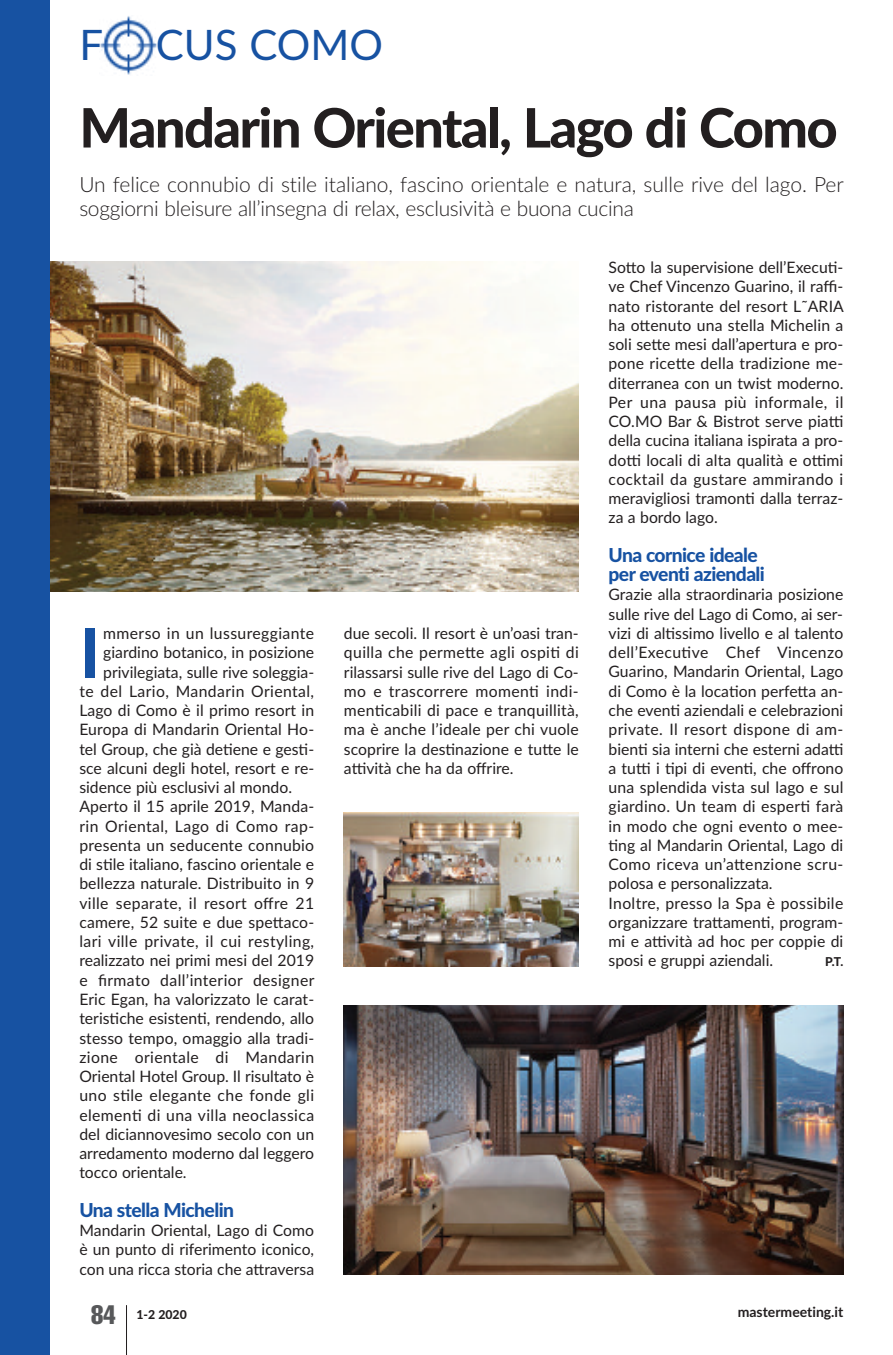
<style>
.page{position:relative;width:893px;height:1355px;background:#fff}
.page>*{position:absolute;margin:0;border:0;box-sizing:border-box;transform-origin:0 0}
.t1{font:700 68.77px "Lato";color:#1752a2}
.t2{font:800 54.25px "Lato";letter-spacing:-.03em;color:#231f20}
.t3{font:42px "Lato";color:#1752a2}
.t4{font:extra-condensed 26.25px "Helvetica";color:#57585a}
.t5{font:300 21px/24.5px "Lato";letter-spacing:-.015em;color:#231f20}
.t6{font:800 19.25px/19.2px "Lato";letter-spacing:-.03em;color:#1752a2}
.t7{font:15.75px/19.2px "Lato";color:#231f20;text-align:justify}
.t8{font:15.75px "Lato";letter-spacing:.025em;color:#231f20}
.t9{font:700 14px "Lato";color:#231f20}
.t10{font:800 12.25px "Lato";color:#231f20}
</style>
<div class="page">
<img style="left:50px;top:262px;width:529px;height:329px">
<hr style="left:126px;top:1305px;width:1px;height:49px;background:#231f20">
<img style="left:100px;top:16px;width:57px;height:59px">
<div style="left:0;top:0;width:50px;height:1354px;background:#1752a2"></div>
<img style="left:344px;top:1005px;width:499px;height:269px">
<img style="left:344px;top:812px;width:235px;height:154px">
<h3 class="t3" style="left:79px;top:21px;width:25px">F</h3>
<h3 class="t3" style="left:156px;top:21px;width:229px">CUS COMO</h3>
<h2 class="t2" style="left:79px;top:97px;width:760px">Mandarin Oriental, Lago di Como</h2>
<h3 class="t5" style="left:79px;top:172px;width:766px">Un felice connubio di stile italiano, fascino orientale e natura, sulle rive del lago. Per soggiorni bleisure all’insegna di relax, esclusività e buona cucina</h3>
<h1 class="t1" style="left:79px;top:613px;width:22px">I</h1>
<p class="t8" style="left:103px;top:624px;width:212px">mmerso in un lussureggiante</p>
<p class="t7" style="left:103px;top:643px;width:212px">giardino botanico, in posizione</p>
<p class="t7" style="left:103px;top:662px;width:212px">privilegiata, sulle rive soleggia-</p>
<p class="t8" style="left:79px;top:682px;width:236px">te del Lario, Mandarin Oriental,</p>
<p class="t7" style="left:79px;top:701px;width:236px">Lago di Como è il primo resort in</p>
<p class="t7" style="left:79px;top:720px;width:236px">Europa di Mandarin Oriental Ho-</p>
<p class="t7" style="left:79px;top:739px;width:236px">tel Group, che già detiene e gesti-</p>
<p class="t7" style="left:79px;top:758px;width:236px">sce alcuni degli hotel, resort e re-</p>
<p class="t7" style="left:79px;top:778px;width:214px">sidence più esclusivi al mondo.</p>
<p class="t7" style="left:79px;top:797px;width:236px">Aperto il 15 aprile 2019, Manda-</p>
<p class="t8" style="left:79px;top:817px;width:236px">rin Oriental, Lago di Como rap-</p>
<p class="t7" style="left:79px;top:835px;width:236px">presenta un seducente connubio</p>
<p class="t7" style="left:79px;top:855px;width:236px">di stile italiano, fascino orientale e</p>
<p class="t7" style="left:79px;top:874px;width:236px">bellezza naturale. Distribuito in 9</p>
<p class="t8" style="left:79px;top:894px;width:236px">ville separate, il resort offre 21</p>
<p class="t7" style="left:79px;top:912px;width:236px">camere, 52 suite e due spettaco-</p>
<p class="t8" style="left:79px;top:932px;width:236px">lari ville private, il cui restyling,</p>
<p class="t7" style="left:79px;top:951px;width:236px">realizzato nei primi mesi del 2019</p>
<p class="t8" style="left:79px;top:971px;width:237px">e firmato dall’interior designer</p>
<p class="t7" style="left:79px;top:989px;width:236px">Eric Egan, ha valorizzato le carat-</p>
<p class="t7" style="left:79px;top:1009px;width:236px">teristiche esistenti, rendendo, allo</p>
<p class="t7" style="left:79px;top:1028px;width:236px">stesso tempo, omaggio alla tradi-</p>
<p class="t8" style="left:79px;top:1048px;width:236px">zione orientale di Mandarin</p>
<p class="t7" style="left:79px;top:1066px;width:236px">Oriental Hotel Group. Il risultato è</p>
<p class="t8" style="left:79px;top:1086px;width:236px">uno stile elegante che fonde gli</p>
<p class="t8" style="left:79px;top:1105px;width:236px">elementi di una villa neoclassica</p>
<p class="t7" style="left:79px;top:1124px;width:236px">del diciannovesimo secolo con un</p>
<p class="t7" style="left:79px;top:1143px;width:236px">arredamento moderno dal leggero</p>
<p class="t7" style="left:79px;top:1163px;width:109px">tocco orientale.</p>
<p class="t6" style="left:79px;top:1200px;width:156px">Una stella Michelin</p>
<p class="t7" style="left:79px;top:1220px;width:236px">Mandarin Oriental, Lago di Como è un punto di riferimento iconico, con una ricca storia che attraversa</p>
<p class="t7" style="left:344px;top:624px;width:236px">due secoli. Il resort è un’oasi tran&shy;quilla che permette agli ospiti di rilassarsi sulle rive del Lago di Co&shy;mo e trascorrere momenti indi&shy;menticabili di pace e tranquillità, ma è anche l’ideale per chi vuole scoprire la destinazione e tutte le attività che ha da offrire.</p>
<p class="t7" style="left:609px;top:258px;width:237px">Sotto la supervisione dell’Executi&shy;ve Chef Vincenzo Guarino, il raffi&shy;nato ristorante del resort L˜ARIA ha ottenuto una stella Michelin a soli sette mesi dall’apertura e pro&shy;pone ricette della tradizione me&shy;diterranea con un twist moderno.<br>Per una pausa più informale, il CO.MO Bar &amp; Bistrot serve piatti della cucina italiana ispirata a pro&shy;dotti locali di alta qualità e ottimi cocktail da gustare ammirando i meravigliosi tramonti dalla terraz&shy;za a bordo lago.</p>
<p class="t6" style="left:609px;top:545px;width:158px">Una cornice ideale per eventi aziendali</p>
<p class="t7" style="left:609px;top:585px;width:236px;text-align:left">Grazie alla straordinaria posizione sulle rive del Lago di Como, ai ser&shy;vizi di altissimo livello e al talento dell’Executive Chef Vincenzo Guarino, Mandarin Oriental, Lago di Como è la location perfetta an&shy;che eventi aziendali e celebrazioni private. Il resort dispone di am&shy;bienti sia interni che esterni adatti a tutti i tipi di eventi, che offrono una splendida vista sul lago e sul giardino. Un team di esperti farà in modo che ogni evento o mee&shy;ting al Mandarin Oriental, Lago di Como riceva un’attenzione scru&shy;polosa e personalizzata.<br>Inoltre, presso la Spa è possibile organizzare trattamenti, program&shy;mi e attività ad hoc per coppie di sposi e gruppi aziendali.</p>
<p class="t10" style="left:825px;top:954px;width:20px">P.T.</p>
<h3 class="t4" style="left:91px;top:1305px;width:26px">84</h3>
<p class="t10" style="left:136px;top:1307px;width:52px">1-2 2020</p>
<p class="t9" style="left:738px;top:1303px;width:107px">mastermeeting.it</p>
</div>
